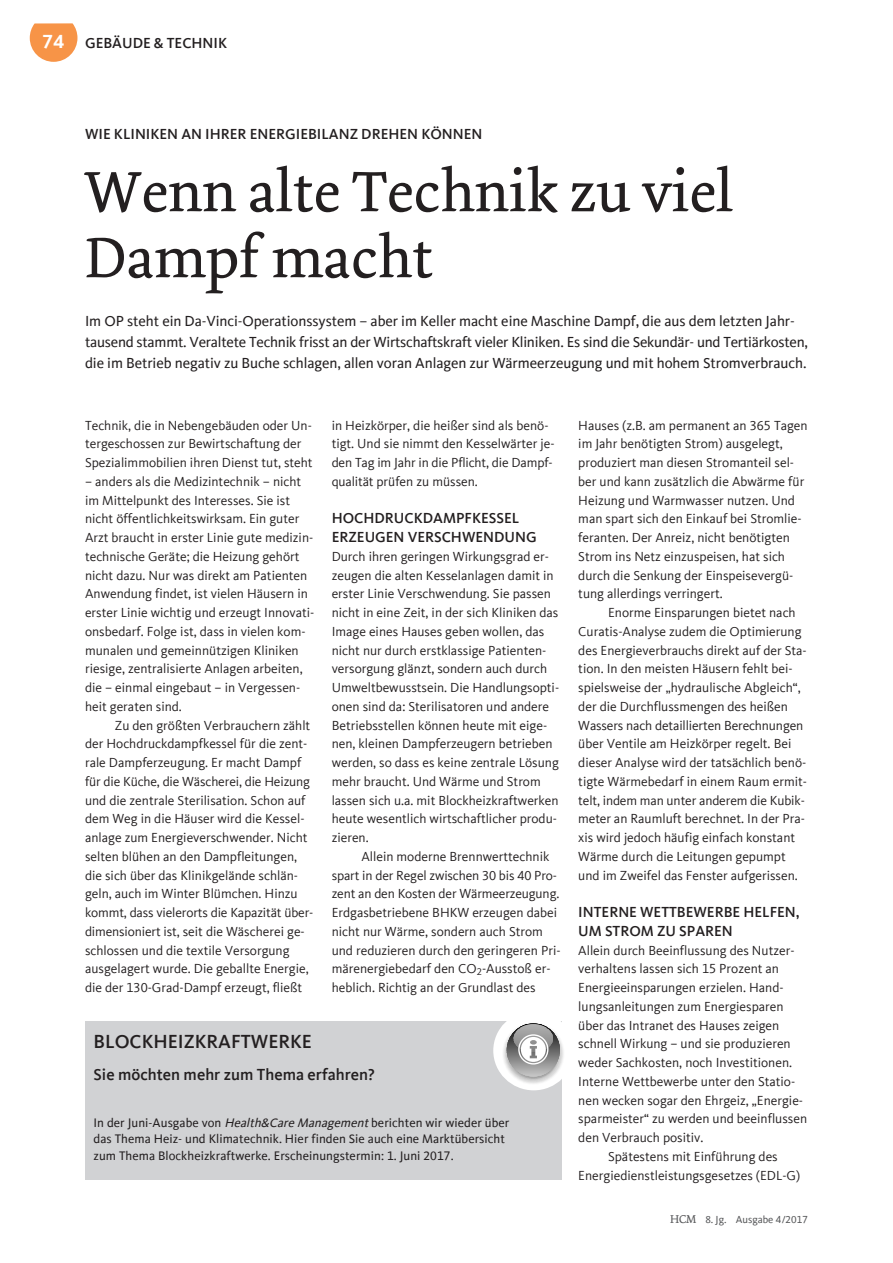
<style>
.page{position:relative;width:893px;height:1263px;background:#fff}
.page>*{position:absolute;margin:0;border:0;box-sizing:border-box;transform-origin:0 0}
.HuC_ueb_std{font:60px/66px "Dolly";color:#231f20}
.HuC_da_kasten{font:500 19.5px "Kievit Offc";color:#231f20}
.HuC_zztr_pagina{font:700 19.5px "Kievit Offc";color:#fff}
.HuC_ueb_kasten{font:500 16.5px "Kievit Offc";color:#231f20}
.HuC_vor_std{font:15px/21px "Kievit Offc";letter-spacing:-.005em;color:#231f20}
.HuC_zw_std{font:500 15px/18.8px "Kievit Offc";color:#231f20}
.HuC_da_std{font:500 15px "Kievit Offc";color:#231f20}
.HuC_zztr_rubrik_link{font:500 15px "Kievit Offc";color:#231f20}
.HuC_text_std_m_einzu{font:13.5px/18.8px "Kievit Offc";color:#231f20}
.HuC_text_std{font:13.5px/18.8px "Kievit Offc";color:#231f20}
.HuC_text_kasten{font:12.75px/16.5px "Kievit Offc";letter-spacing:.005em;color:#231f20}
.HuC_zztr_ausgabe_lin{font:10.5px "Kievit Offc";color:#57585a}
.s1{font-style:italic}
.s2{font-family:"Dolly";font-size:12px}
</style>
<div class="page">
<svg style="left:30px;top:23px;width:47px;height:39px;background:#f8a564"></svg>
<div style="left:85px;top:1021px;width:476px;height:159px;background:#d1d2d4"></div>
<div style="left:493px;top:1011px;width:81px;height:79px;background:#fff;border-radius:50%"></div>
<svg style="left:502px;top:1022px;width:62px;height:63px"></svg>
<p class="HuC_zztr_pagina" style="left:43px;top:30px;width:23px">74</p>
<p class="HuC_zztr_rubrik_link" style="left:85px;top:34px;width:144px">GEBÄUDE &amp; TECHNIK</p>
<p class="HuC_da_std" style="left:85px;top:126px;width:399px">WIE KLINIKEN AN IHRER ENERGIEBILANZ DREHEN KÖNNEN</p>
<p class="HuC_ueb_std" style="left:85px;top:159px;width:649px">Wenn alte Technik zu viel<br>Dampf macht</p>
<p class="HuC_vor_std" style="left:85px;top:311px;width:724px">Im OP steht ein Da-Vinci-Operationssystem – aber im Keller macht eine Maschine Dampf, die aus dem letzten Jahr&shy;tausend stammt. Veraltete Technik frisst an der Wirtschaftskraft vieler Kliniken. Es sind die Sekundär- und Tertiärkosten, die im Betrieb negativ zu Buche schlagen, allen voran Anlagen zur Wärmeerzeugung und mit hohem Stromverbrauch.</p>
<p class="HuC_text_std" style="left:85px;top:416px;width:229px">Technik, die in Nebengebäuden oder Un&shy;tergeschossen zur Bewirtschaftung der<br>Spezialimmobilien ihren Dienst tut, steht</p>
<p class="HuC_text_std" style="left:85px;top:472px;width:231px">– anders als die Medizintechnik – nicht im Mittelpunkt des Interesses. Sie ist nicht öffentlichkeitswirksam. Ein guter Arzt braucht in erster Linie gute medizin&shy;technische Geräte; die Heizung gehört nicht dazu. Nur was direkt am Patienten Anwendung findet, ist vielen Häusern in erster Linie wichtig und erzeugt Innovati&shy;onsbedarf. Folge ist, dass in vielen kom&shy;munalen und gemeinnützigen Kliniken riesige, zentralisierte Anlagen arbeiten, die – einmal eingebaut – in Vergessen&shy;heit geraten sind.</p>
<p class="HuC_text_std_m_einzu" style="left:85px;top:716px;width:230px;text-indent:30px">Zu den größten Verbrauchern zählt der Hochdruckdampfkessel für die zent&shy;rale Dampferzeugung. Er macht Dampf für die Küche, die Wäscherei, die Heizung und die zentrale Sterilisation. Schon auf dem Weg in die Häuser wird die Kessel&shy;anlage zum Energieverschwender. Nicht selten blühen an den Dampfleitungen, die sich über das Klinikgelände schlän&shy;geln, auch im Winter Blümchen. Hinzu kommt, dass vielerorts die Kapazität über&shy;dimensioniert ist, seit die Wäscherei ge&shy;schlossen und die textile Versorgung ausgelagert wurde. Die geballte Energie, die der 130-Grad-Dampf erzeugt, fließt</p>
<p class="HuC_text_std_m_einzu" style="left:332px;top:416px;width:224px">in Heizkörper, die heißer sind als benö&shy;tigt. Und sie nimmt den Kesselwärter je&shy;den Tag im Jahr in die Pflicht, die Dampf&shy;qualität prüfen zu müssen.</p>
<p class="HuC_zw_std" style="left:332px;top:509px;width:206px">HOCHDRUCKDAMPFKESSEL<br>ERZEUGEN VERSCHWENDUNG</p>
<p class="HuC_text_std" style="left:332px;top:547px;width:229px">Durch ihren geringen Wirkungsgrad er&shy;zeugen die alten Kesselanlagen damit in erster Linie Verschwendung. Sie passen nicht in eine Zeit, in der sich Kliniken das Image eines Hauses geben wollen, das nicht nur durch erstklassige Patienten&shy;versorgung glänzt, sondern auch durch Umweltbewusstsein. Die Handlungsopti&shy;onen sind da: Sterilisatoren und andere Betriebsstellen können heute mit eige&shy;nen, kleinen Dampferzeugern betrieben werden, so dass es keine zentrale Lösung mehr braucht. Und Wärme und Strom lassen sich u.a. mit Blockheizkraftwerken heute wesentlich wirtschaftlicher produ&shy;zieren.</p>
<p class="HuC_text_std_m_einzu" style="left:332px;top:847px;width:230px;text-indent:30px">Allein moderne Brennwerttechnik spart in der Regel zwischen 30 bis 40 Pro&shy;zent an den Kosten der Wärmeerzeugung.<br>Erdgasbetriebene BHKW erzeugen dabei nicht nur Wärme, sondern auch Strom und reduzieren durch den geringeren Pri&shy;märenergiebedarf den CO<sub>2</sub>-Ausstoß er&shy;heblich. Richtig an der Grundlast des</p>
<p class="HuC_da_kasten" style="left:94px;top:1030px;width:220px">BLOCKHEIZKRAFTWERKE</p>
<p class="HuC_ueb_kasten" style="left:94px;top:1064px;width:283px">Sie möchten mehr zum Thema erfahren?</p>
<p class="HuC_text_kasten" style="left:94px;top:1114px;width:417px">In der Juni-Ausgabe von <span class="s1">Health&amp;Care Management</span>berichten wir wieder über das Thema Heiz- und Klimatechnik. Hier finden Sie auch eine Marktübersicht zum Thema Blockheizkraftwerke. Erscheinungstermin: 1. Juni 2017.</p>
<p class="HuC_text_std_m_einzu" style="left:578px;top:416px;width:231px">Hauses (z.B. am permanent an 365 Tagen im Jahr benötigten Strom) ausgelegt, produziert man diesen Stromanteil sel&shy;ber und kann zusätzlich die Abwärme für Heizung und Warmwasser nutzen. Und man spart sich den Einkauf bei Stromlie&shy;feranten. Der Anreiz, nicht benötigten Strom ins Netz einzuspeisen, hat sich durch die Senkung der Einspeisevergü&shy;tung allerdings verringert.</p>
<p class="HuC_text_std_m_einzu" style="left:578px;top:603px;width:230px;text-indent:30px">Enorme Einsparungen bietet nach Curatis-Analyse zudem die Optimierung des Energieverbrauchs direkt auf der Sta&shy;tion. In den meisten Häusern fehlt bei&shy;spielsweise der „hydraulische Abgleich“, der die Durchflussmengen des heißen Wassers nach detaillierten Berechnungen über Ventile am Heizkörper regelt. Bei dieser Analyse wird der tatsächlich benö&shy;tigte Wärmebedarf in einem Raum ermit&shy;telt, indem man unter anderem die Kubik&shy;meter an Raumluft berechnet. In der Pra&shy;xis wird jedoch häufig einfach konstant Wärme durch die Leitungen gepumpt und im Zweifel das Fenster aufgerissen.</p>
<p class="HuC_zw_std" style="left:578px;top:903px;width:223px">INTERNE WETTBEWERBE HELFEN,<br>UM STROM ZU SPAREN</p>
<p class="HuC_text_std" style="left:578px;top:941px;width:230px">Allein durch Beeinflussung des Nutzer&shy;verhaltens lassen sich 15 Prozent an Energieeinsparungen erzielen. Hand&shy;lungsanleitungen zum Energiesparen über das Intranet des Hauses zeigen schnell Wirkung – und sie produzieren weder Sachkosten, noch Investitionen.<br>Interne Wettbewerbe unter den Statio&shy;nen wecken sogar den Ehrgeiz, „Energie&shy;sparmeister“ zu werden und beeinflussen den Verbrauch positiv.</p>
<p class="HuC_text_std_m_einzu" style="left:578px;top:1147px;width:224px;text-align:center">Spätestens mit Einführung des<br>Energiedienstleistungsgesetzes (EDL-G)</p>
<p class="HuC_zztr_ausgabe_lin" style="left:670px;top:1213px;width:139px"><span class="s2">HCM</span> 8. Jg. Ausgabe 4/2017</p>
</div>
